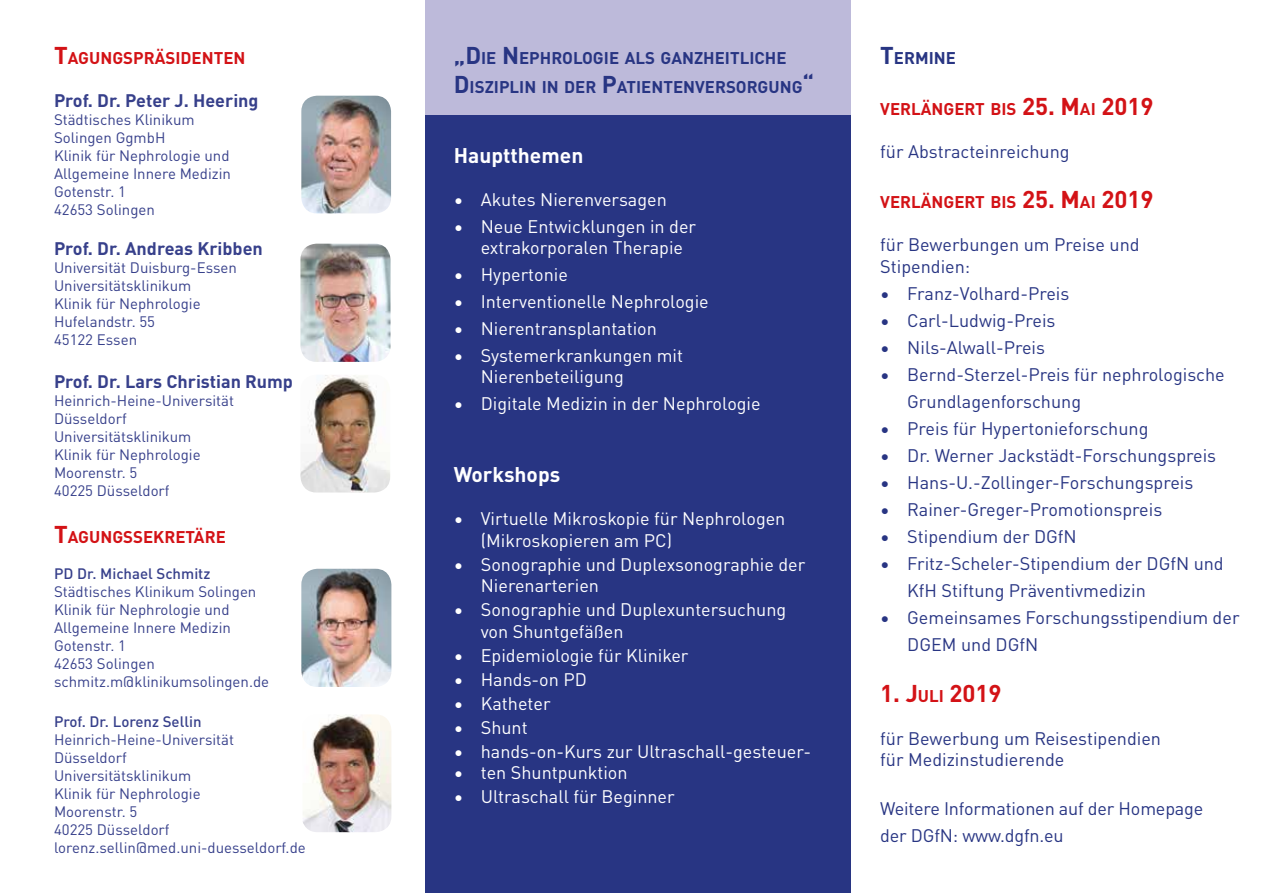
<style>
.page{position:relative;width:1263px;height:893px;background:#fff}
.page>*{position:absolute;margin:0;border:0;box-sizing:border-box;transform-origin:0 0}
.t1{font:700 24px "DIN Pro";color:#d31216}
.t2{font:700 21px "DIN Pro";color:#fff}
.t3{font:18px/27px "DIN Pro";color:#283583}
.t4{font:18px/21.6px "DIN Pro";color:#fff}
.t5{font:700 18px "DIN Pro";color:#37408b}
.t6{font:700 16.8px "DIN Pro";color:#d31216}
.t7{font:700 16.8px/28.8px "DIN Pro";color:#283583}
.t8{font:15px/18px "DIN Pro";color:#37408b}
.t9{font:500 15px "DIN Pro";color:#37408b}
.s1{font-size:24px}
.s2{font-size:16.8px}
</style>
<div class="page">
<div style="left:425px;top:0;width:425px;height:130px;background:#bdbada"></div>
<div style="left:425px;top:116px;width:425px;height:777px;background:#283583"></div>
<img style="left:301px;top:96px;width:90px;height:117px">
<img style="left:300px;top:244px;width:90px;height:118px">
<img style="left:303px;top:714px;width:88px;height:118px">
<img style="left:301px;top:569px;width:90px;height:118px">
<img style="left:300px;top:375px;width:90px;height:117px">
<p class="t6" style="left:54px;top:45px;width:193px"><span class="s1">T</span>AGUNGSPRÄSIDENTEN</p>
<p class="t5" style="left:54px;top:87px;width:206px">Prof. Dr. Peter J. Heering</p>
<p class="t8" style="left:54px;top:110px;width:178px">Städtisches Klinikum<br>Solingen GgmbH<br>Klinik für Nephrologie und<br>Allgemeine Innere Medizin<br>Gotenstr. 1<br>42653 Solingen</p>
<p class="t5" style="left:54px;top:235px;width:210px">Prof. Dr. Andreas Kribben</p>
<p class="t8" style="left:54px;top:258px;width:184px">Universität Duisburg-Essen<br>Universitätsklinikum<br>Klinik für Nephrologie<br>Hufelandstr. 55<br>45122 Essen</p>
<p class="t5" style="left:54px;top:368px;width:241px">Prof. Dr. Lars Christian Rump</p>
<p class="t8" style="left:54px;top:391px;width:182px">Heinrich-Heine-Universität<br>Düsseldorf<br>Universitätsklinikum<br>Klinik für Nephrologie<br>Moorenstr. 5<br>40225 Düsseldorf</p>
<p class="t6" style="left:54px;top:524px;width:173px"><span class="s1">T</span>AGUNGSSEKRETÄRE</p>
<p class="t9" style="left:54px;top:562px;width:158px">PD Dr. Michael Schmitz</p>
<p class="t8" style="left:54px;top:582px;width:217px">Städtisches Klinikum Solingen<br>Klinik für Nephrologie und<br>Allgemeine Innere Medizin<br>Gotenstr. 1<br>42653 Solingen schmitz.m@klinikumsolingen.de</p>
<p class="t9" style="left:54px;top:710px;width:149px">Prof. Dr. Lorenz Sellin</p>
<p class="t8" style="left:54px;top:729px;width:253px">Heinrich-Heine-Universität<br>Düsseldorf<br>Universitätsklinikum<br>Klinik für Nephrologie<br>Moorenstr. 5<br>40225 Düsseldorf lorenz.sellin@med.uni-duesseldorf.de</p>
<p class="t7" style="left:454px;top:43px;width:362px"><span class="s1">„D</span> IE <span class="s1">N</span> EPHROLOGIE ALS GANZHEITLICHE<br><span class="s1">D</span> ISZIPLIN IN DER <span class="s1">P</span>ATIENTENVERSORGUNG<span class="s1">“</span></p>
<h2 class="t2" style="left:454px;top:139px;width:131px">Hauptthemen</h2>
<p class="t4" style="left:454px;top:187px;width:215px">• Akutes Nierenversagen</p>
<p class="t4" style="left:481px;top:215px;width:217px;line-height:21px;text-indent:-27px">• Neue Entwicklungen in der extrakorporalen Therapie</p>
<p class="t4" style="left:454px;top:262px;width:116px">• Hypertonie</p>
<p class="t4" style="left:454px;top:289px;width:256px">• Interventionelle Nephrologie</p>
<p class="t4" style="left:454px;top:316px;width:205px">• Nierentransplantation</p>
<p class="t4" style="left:481px;top:344px;width:204px;line-height:21px;text-indent:-27px">• Systemerkrankungen mit<br>Nierenbeteiligung</p>
<p class="t4" style="left:454px;top:391px;width:308px">• Digitale Medizin in der Nephrologie</p>
<h2 class="t2" style="left:454px;top:458px;width:108px">Workshops</h2>
<p class="t4" style="left:481px;top:507px;width:306px;text-indent:-27px">• Virtuelle Mikroskopie für Nephrologen (Mikroskopieren am PC)</p>
<p class="t4" style="left:481px;top:552px;width:326px;text-indent:-27px">• Sonographie und Duplexsonographie der<br>Nierenarterien</p>
<p class="t4" style="left:481px;top:598px;width:307px;text-indent:-27px">• Sonographie und Duplexuntersuchung von Shuntgefäßen</p>
<p class="t4" style="left:454px;top:643px;width:236px">• Epidemiologie für Kliniker</p>
<p class="t4" style="left:454px;top:667px;width:135px">• Hands-on PD</p>
<p class="t4" style="left:454px;top:691px;width:98px">• Katheter</p>
<p class="t4" style="left:454px;top:715px;width:75px">• Shunt</p>
<p class="t4" style="left:454px;top:739px;width:359px">• hands-on-Kurs zur Ultraschall-gesteuer-</p>
<p class="t4" style="left:454px;top:761px;width:175px">• ten Shuntpunktion</p>
<p class="t4" style="left:454px;top:785px;width:222px">• Ultraschall für Beginner</p>
<p class="t7" style="left:880px;top:43px;width:77px"><span class="s1">T</span>ERMINE</p>
<p class="t6" style="left:880px;top:95px;width:275px">VERLÄNGERT BIS <span class="s1">25. M</span>AI <span class="s1">2019</span></p>
<p class="t3" style="left:880px;top:137px;width:191px">für Abstracteinreichung</p>
<p class="t6" style="left:880px;top:189px;width:275px">VERLÄNGERT BIS <span class="s1">25. M</span>AI <span class="s1">2019</span></p>
<p class="t3" style="left:880px;top:233px;width:261px;line-height:21.6px">für Bewerbungen um Preise und<br>Stipendien:</p>
<p class="t3" style="left:880px;top:279px;width:191px">• Franz-Volhard-Preis</p>
<p class="t3" style="left:880px;top:306px;width:177px">• Carl-Ludwig-Preis</p>
<p class="t3" style="left:880px;top:333px;width:166px">• Nils-Alwall-Preis</p>
<p class="t3" style="left:907px;top:360px;width:319px;text-indent:-27px">• Bernd-Sterzel-Preis für nephrologische<br>Grundlagenforschung</p>
<p class="t3" style="left:880px;top:414px;width:270px">• Preis für Hypertonieforschung</p>
<p class="t3" style="left:880px;top:441px;width:337px">• Dr. Werner Jackstädt-Forschungspreis</p>
<p class="t3" style="left:880px;top:468px;width:315px">• Hans-U.-Zollinger-Forschungspreis</p>
<p class="t3" style="left:880px;top:495px;width:283px">• Rainer-Greger-Promotionspreis</p>
<p class="t3" style="left:880px;top:522px;width:198px">• Stipendium der DGfN</p>
<p class="t3" style="left:907px;top:549px;width:318px;text-indent:-27px">• Fritz-Scheler-Stipendium der DGfN und<br>KfH Stiftung Präventivmedizin</p>
<p class="t3" style="left:907px;top:603px;width:334px;text-indent:-27px">• Gemeinsames Forschungsstipendium der<br>DGEM und DGfN</p>
<h1 class="t1" style="left:880px;top:674px;width:123px">1. J<span class="s2">ULI</span> 2019</h1>
<p class="t3" style="left:880px;top:726px;width:282px;line-height:21.6px">für Bewerbung um Reisestipendien für Medizinstudierende</p>
<p class="t3" style="left:880px;top:794px;width:325px">Weitere Informationen auf der Homepage der DGfN: www.dgfn.eu</p>
</div>
